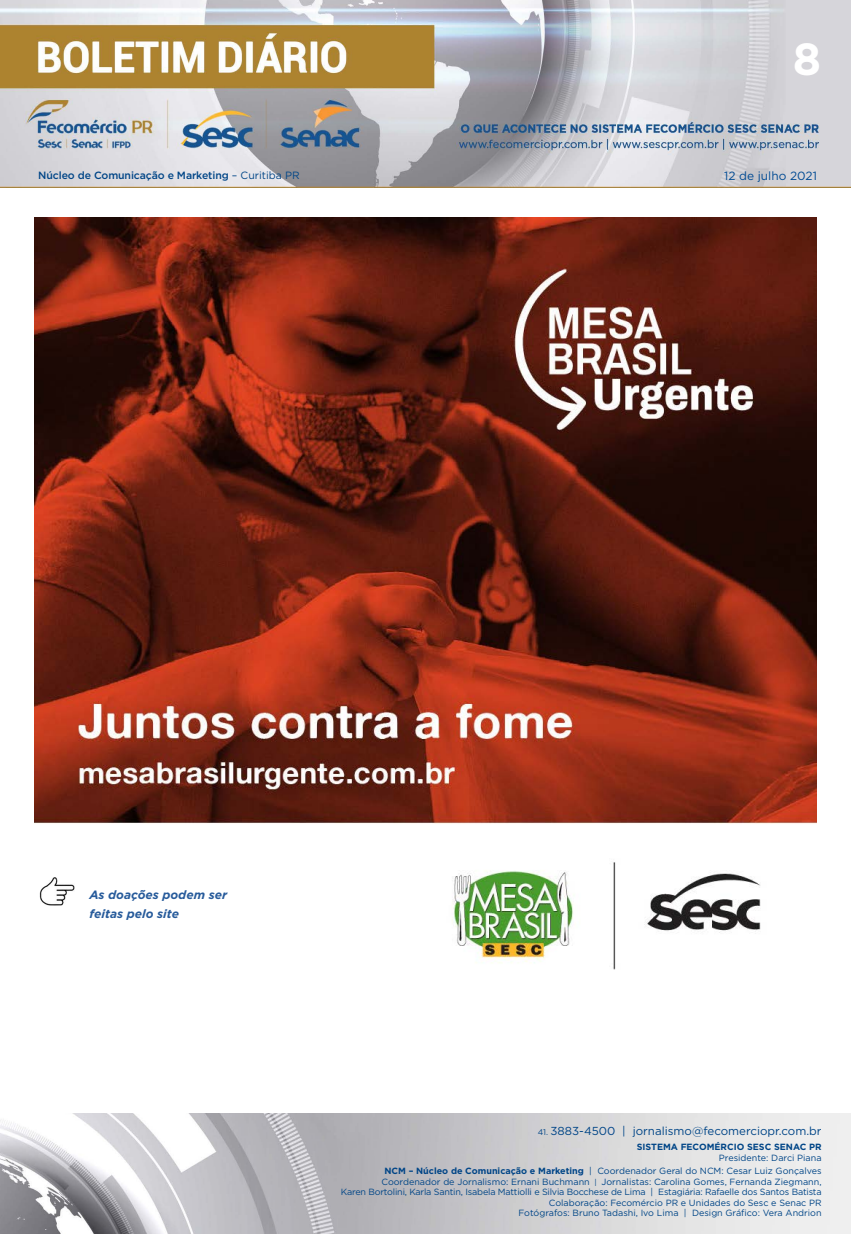
<style>
.page{position:relative;width:851px;height:1234px;background:#fff}
.page>*{position:absolute;margin:0;border:0;box-sizing:border-box;transform-origin:0 0}
.t1{font:700 45px "Gotham";color:#fff}
.t2{font:italic 700 12px/19.5px "Gotham";color:#275b9b}
.t3{font:11.85px "Gotham";color:#004a93}
.t4{font:11.55px "Gotham";color:#004587}
.t5{font:500 10.5px "Gotham";letter-spacing:-.01em;color:#004587}
.t6{font:9px/10.5px "Gotham";color:#004587;text-align:right}
.t7{font:700 9px "Gotham";color:#004587}
.s1{font-weight:400}
.s2{font-size:8.25px}
.s3{font-weight:700}
.s4{font-size:7.65px}
</style>
<div class="page">
<img style="left:0;top:0;width:850px;height:188px">
<img style="left:0;top:1113px;width:850px;height:120px">
<img style="left:34px;top:217px;width:782px;height:753px">
<img style="left:39px;top:877px;width:36px;height:28px">
<h1 class="t1" style="left:792px;top:29px;width:30px">8</h1>
<p class="t5" style="left:38px;top:168px;width:263px">Núcleo de Comunicação e Marketing <span class="s1">– Curitiba PR</span></p>
<h3 class="t3" style="left:724px;top:168px;width:94px">12 de julho 2021</h3>
<h2 class="t2" style="left:89px;top:884px;width:139px">As doações podem ser feitas pelo site</h2>
<p class="t4" style="left:537px;top:1123px;width:285px"><span class="s2">41.</span> 3883-4500 | jornalismo@fecomerciopr.com.br</p>
<p class="t7" style="left:636px;top:1140px;width:186px">SISTEMA FECOMÉRCIO SESC SENAC PR</p>
<p class="t6" style="left:384px;top:1150px;width:438px;line-height:13.5px">Presidente: Darci Piana<br><span class="s3">NCM – Núcleo de Comunicação e Marketing</span> | Coordenador Geral do NCM: Cesar Luiz Gonçalves</p>
<p class="t6" style="left:341px;top:1175px;width:482px">Coordenador de Jornalismo: Ernani Buchmann <span class="s4">|</span> Jornalistas: Carolina Gomes, Fernanda Ziegmann,<br>Karen Bortolini, Karla Santin, Isabela Mattiolli e Silvia Bocchese de Lima | Estagiária: Rafaelle dos Santos Batista Colaboração: Fecomércio PR e Unidades do Sesc e Senac PR<br>Fotógrafos: Bruno Tadashi, Ivo Lima | Design Gráfico: Vera Andrion</p>
</div>
